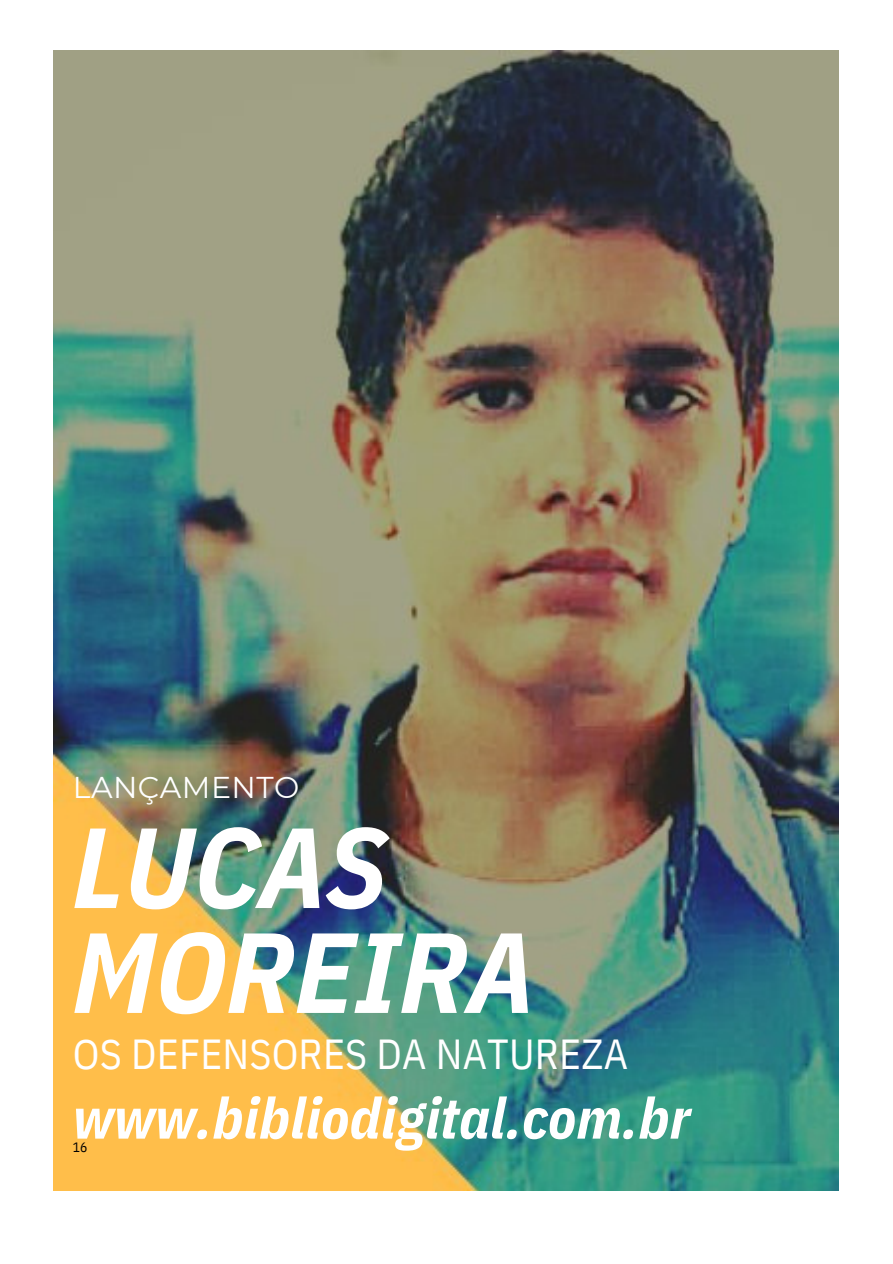
<style>
.page{position:relative;width:893px;height:1264px;background:#fff}
.page>*{position:absolute;margin:0;border:0;box-sizing:border-box;transform-origin:0 0}
.t1{font:italic 700 113.85px "IBM Plex Sans Cond";letter-spacing:.005em;color:#fff}
.t2{font:italic 700 57px "IBM Plex Sans Cond";letter-spacing:.005em;color:#fff}
.t3{font:41.85px "IBM Plex Sans Cond";letter-spacing:.005em;color:#fff}
.t4{font:30px "Montserrat";letter-spacing:.015em;color:#fff}
.t5{font:13.5px "IBM Plex Sans Cond";color:#000}
</style>
<div class="page">
<img style="left:54px;top:50px;width:784px;height:1140px">
<p class="t4" style="left:73px;top:768px;width:228px">LANÇAMENTO</p>
<h1 class="t1" style="left:73px;top:791px;width:316px">LUCAS</h1>
<h1 class="t1" style="left:73px;top:896px;width:464px">MOREIRA</h1>
<p class="t3" style="left:73px;top:1026px;width:556px">OS DEFENSORES DA NATUREZA</p>
<p class="t2" style="left:73px;top:1080px;width:619px">www.bibliodigital.com.br</p>
<p class="t5" style="left:73px;top:1138px;width:16px">16</p>
</div>
